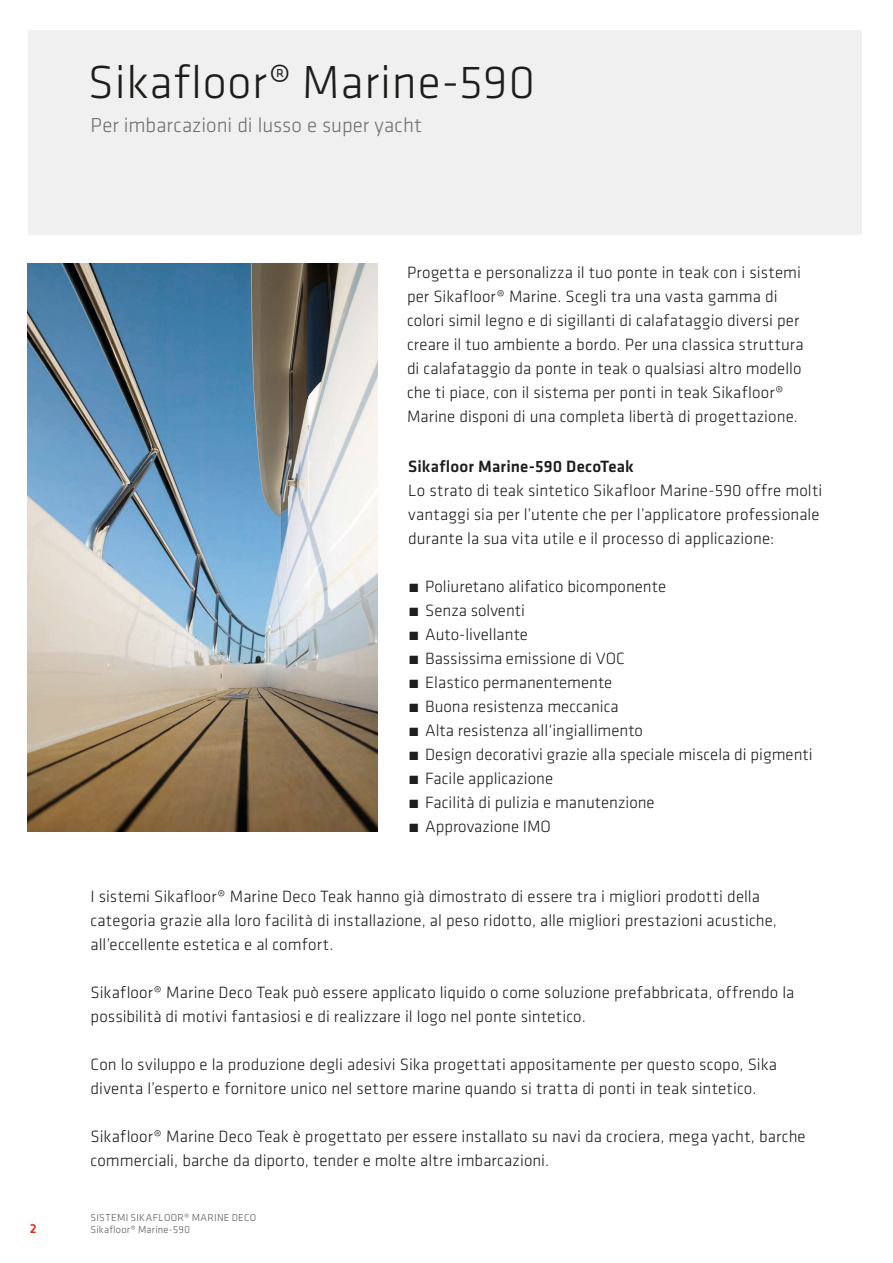
<style>
.page{position:relative;width:893px;height:1263px;background:#fff}
.page>*{position:absolute;margin:0;border:0;box-sizing:border-box;transform-origin:0 0}
.SI_Klavica_HL1{font:300 48px "Klavika";letter-spacing:.015em;color:#1d1d1b}
.SI_Klavica_HL2_Subli{font:300 21px "Klavika";color:#70706f}
.SI_Klavica_HL2_Subli-2{font:300 16.95px/24px "Klavika";letter-spacing:.005em;color:#1d1d1b}
.SI_Klavica_HL2_Subli-3{font:500 16.95px "Klavika";letter-spacing:.01em;color:#1d1d1b}
.t1{font:500 13.5px "Klavika";color:#e52b1d}
.t2{font:300 10.5px/12.8px "Klavika";letter-spacing:.025em;color:#575756}
</style>
<div class="page">
<div style="left:29px;top:30px;width:833px;height:204px;background:#ededed"></div>
<img style="left:28px;top:263px;width:349px;height:569px">
<p class="SI_Klavica_HL1" style="left:88px;top:53px;width:449px">Sikafloor® Marine-590</p>
<p class="SI_Klavica_HL2_Subli" style="left:91px;top:112px;width:333px">Per imbarcazioni di lusso e super yacht</p>
<p class="SI_Klavica_HL2_Subli-2" style="left:407px;top:260px;width:398px">Progetta e personalizza il tuo ponte in teak con i sistemi per Sikafloor® Marine. Scegli tra una vasta gamma di colori simil legno e di sigillanti di calafataggio diversi per creare il tuo ambiente a bordo. Per una classica struttura di calafataggio da ponte in teak o qualsiasi altro modello che ti piace, con il sistema per ponti in teak Sikafloor® Marine disponi di una completa libertà di progettazione.</p>
<p class="SI_Klavica_HL2_Subli-3" style="left:408px;top:455px;width:227px">Sikafloor Marine-590 DecoTeak</p>
<p class="SI_Klavica_HL2_Subli-2" style="left:408px;top:478px;width:416px">Lo strato di teak sintetico Sikafloor Marine-590 offre molti vantaggi sia per l’utente che per l’applicatore professionale durante la sua vita utile e il processo di applicazione:</p>
<p class="SI_Klavica_HL2_Subli-2" style="left:408px;top:574px;width:259px">́ Poliuretano alifatico bicomponente</p>
<p class="SI_Klavica_HL2_Subli-2" style="left:408px;top:598px;width:118px">́ Senza solventi</p>
<p class="SI_Klavica_HL2_Subli-2" style="left:408px;top:622px;width:121px">́ Auto-livellante</p>
<p class="SI_Klavica_HL2_Subli-2" style="left:408px;top:646px;width:218px">́ Bassissima emissione di VOC</p>
<p class="SI_Klavica_HL2_Subli-2" style="left:408px;top:670px;width:206px">́ Elastico permanentemente</p>
<p class="SI_Klavica_HL2_Subli-2" style="left:408px;top:694px;width:212px">́ Buona resistenza meccanica</p>
<p class="SI_Klavica_HL2_Subli-2" style="left:408px;top:718px;width:236px">́ Alta resistenza all‘ingiallimento</p>
<p class="SI_Klavica_HL2_Subli-2" style="left:408px;top:742px;width:406px">́ Design decorativi grazie alla speciale miscela di pigmenti</p>
<p class="SI_Klavica_HL2_Subli-2" style="left:408px;top:766px;width:146px">́ Facile applicazione</p>
<p class="SI_Klavica_HL2_Subli-2" style="left:408px;top:790px;width:248px">́ Facilità di pulizia e manutenzione</p>
<p class="SI_Klavica_HL2_Subli-2" style="left:408px;top:814px;width:144px">́ Approvazione IMO</p>
<p class="SI_Klavica_HL2_Subli-2" style="left:91px;top:884px;width:688px">I sistemi Sikafloor® Marine Deco Teak hanno già dimostrato di essere tra i migliori prodotti della categoria grazie alla loro facilità di installazione, al peso ridotto, alle migliori prestazioni acustiche, all’eccellente estetica e al comfort.</p>
<p class="SI_Klavica_HL2_Subli-2" style="left:91px;top:980px;width:705px">Sikafloor® Marine Deco Teak può essere applicato liquido o come soluzione prefabbricata, offrendo la possibilità di motivi fantasiosi e di realizzare il logo nel ponte sintetico.</p>
<p class="SI_Klavica_HL2_Subli-2" style="left:91px;top:1052px;width:688px">Con lo sviluppo e la produzione degli adesivi Sika progettati appositamente per questo scopo, Sika diventa l’esperto e fornitore unico nel settore marine quando si tratta di ponti in teak sintetico.</p>
<p class="SI_Klavica_HL2_Subli-2" style="left:91px;top:1124px;width:717px">Sikafloor® Marine Deco Teak è progettato per essere installato su navi da crociera, mega yacht, barche commerciali, barche da diporto, tender e molte altre imbarcazioni.</p>
<p class="t1" style="left:30px;top:1219px;width:8px">2</p>
<p class="t2" style="left:91px;top:1211px;width:167px">SISTEMI SIKAFLOOR® MARINE DECO<br>Sikafloor® Marine-590</p>
</div>
